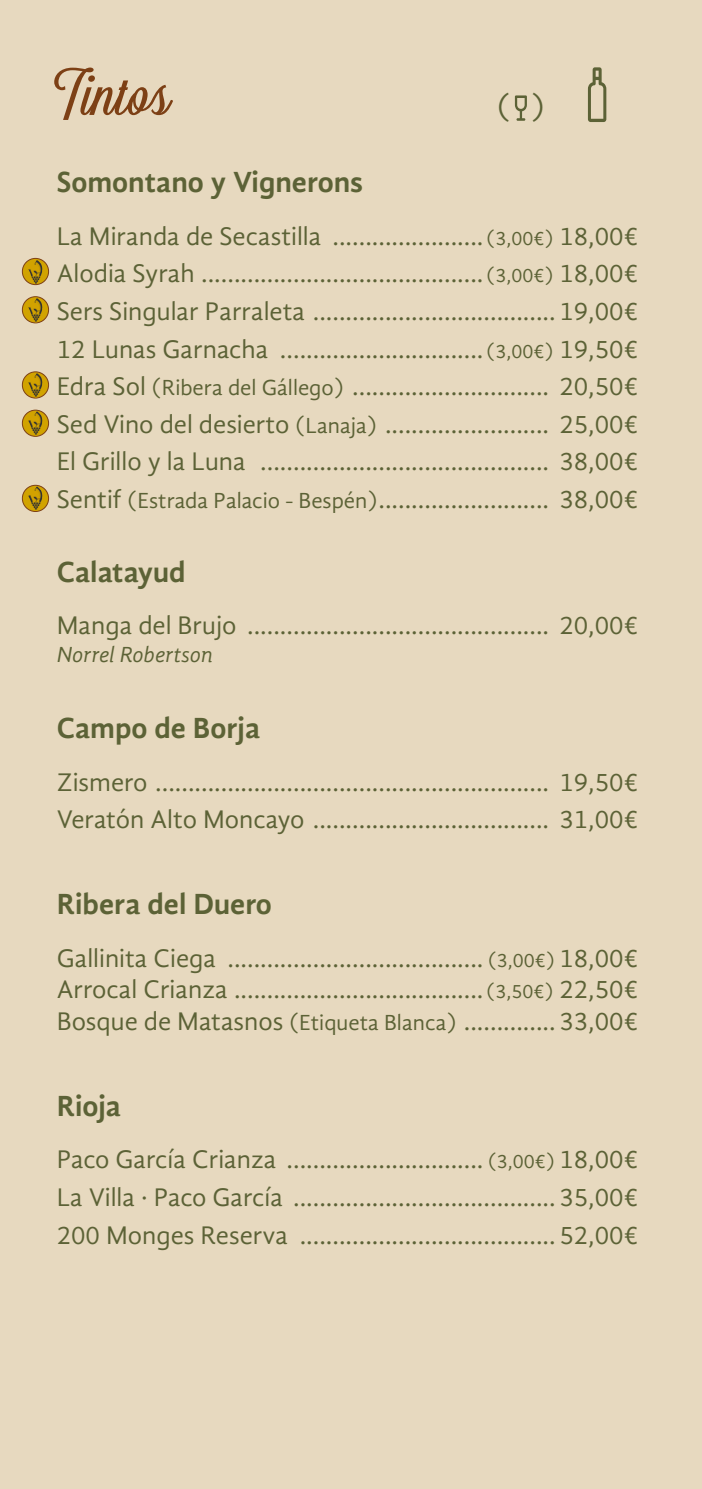
<style>
.page{position:relative;width:702px;height:1489px;background:#fff}
.page>*{position:absolute;margin:0;border:0;box-sizing:border-box;transform-origin:0 0}
.t1{font:62.5px "Eastside";color:#7d4015}
.t2{font:31px "Gandhi Sans";color:#5c6236}
.t3{font:700 30px "Gandhi Sans";color:#5c6236}
.t4{font:26.25px/37.5px "Gandhi Sans";color:#5c6236;text-align:justify}
.t5{font:italic 22.5px "Gandhi Sans";color:#5c6236}
.s1{font-size:20px}
.s2{font-size:22.5px}
</style>
<div class="page">
<div style="left:0;top:0;width:702px;height:1488px;background:#e7d9bf"></div>
<svg style="left:588px;top:67px;width:18px;height:55px"></svg>
<svg style="left:515px;top:95px;width:12px;height:26px"></svg>
<svg style="left:22px;top:371px;width:27px;height:27px"></svg>
<img style="left:28px;top:372px;width:14px;height:25px">
<svg style="left:22px;top:258px;width:27px;height:27px"></svg>
<img style="left:28px;top:259px;width:14px;height:25px">
<svg style="left:22px;top:410px;width:27px;height:26px"></svg>
<img style="left:28px;top:411px;width:14px;height:25px">
<svg style="left:22px;top:485px;width:27px;height:27px"></svg>
<img style="left:28px;top:486px;width:14px;height:25px">
<svg style="left:22px;top:296px;width:27px;height:27px"></svg>
<img style="left:28px;top:297px;width:14px;height:25px">
<h1 class="t1" style="left:57px;top:56px;width:114px">Tintos</h1>
<p class="t2" style="left:497px;top:89px;width:49px">( )</p>
<p class="t3" style="left:57px;top:165px;width:308px">Somontano y Vignerons</p>
<p class="t4" style="left:57px;top:217px;width:583px">La Miranda de Secastilla ....................... <span class="s1">(3,00€)</span> 18,00€ Alodia Syrah ........................................... <span class="s1">(3,00€)</span> 18,00€ Sers Singular Parraleta .....................................19,00€ 12 Lunas Garnacha ............................... <span class="s1">(3,00€)</span> 19,50€ Edra Sol <span class="s2">(Ribera del Gállego)</span> .............................. 20,50€ Sed Vino del desierto <span class="s2">(Lanaja)</span> ......................... 25,00€ El Grillo y la Luna ............................................ 38,00€ Sentif <span class="s2">(Estrada Palacio - Bespén)</span>.......................... 38,00€</p>
<p class="t3" style="left:57px;top:554px;width:130px">Calatayud</p>
<p class="t4" style="left:57px;top:606px;width:583px">Manga del Brujo .............................................. 20,00€</p>
<p class="t5" style="left:57px;top:641px;width:158px">Norrel Robertson</p>
<p class="t3" style="left:57px;top:710px;width:205px">Campo de Borja</p>
<p class="t4" style="left:57px;top:763px;width:583px">Zismero ............................................................ 19,50€<br>Veratón Alto Moncayo .................................... 31,00€</p>
<p class="t3" style="left:57px;top:886px;width:217px">Ribera del Duero</p>
<p class="t4" style="left:57px;top:942px;width:583px;line-height:31.5px">Gallinita Ciega ....................................... <span class="s1">(3,00€)</span> 18,00€ Arrocal Crianza ...................................... <span class="s1">(3,50€)</span> 22,50€ Bosque de Matasnos <span class="s2">(Etiqueta Blanca)</span> ..............33,00€</p>
<p class="t3" style="left:57px;top:1088px;width:66px">Rioja</p>
<p class="t4" style="left:57px;top:1140px;width:583px">Paco García Crianza .............................. <span class="s1">(3,00€)</span> 18,00€ La Villa · Paco García ........................................35,00€ 200 Monges Reserva .......................................52,00€</p>
</div>
